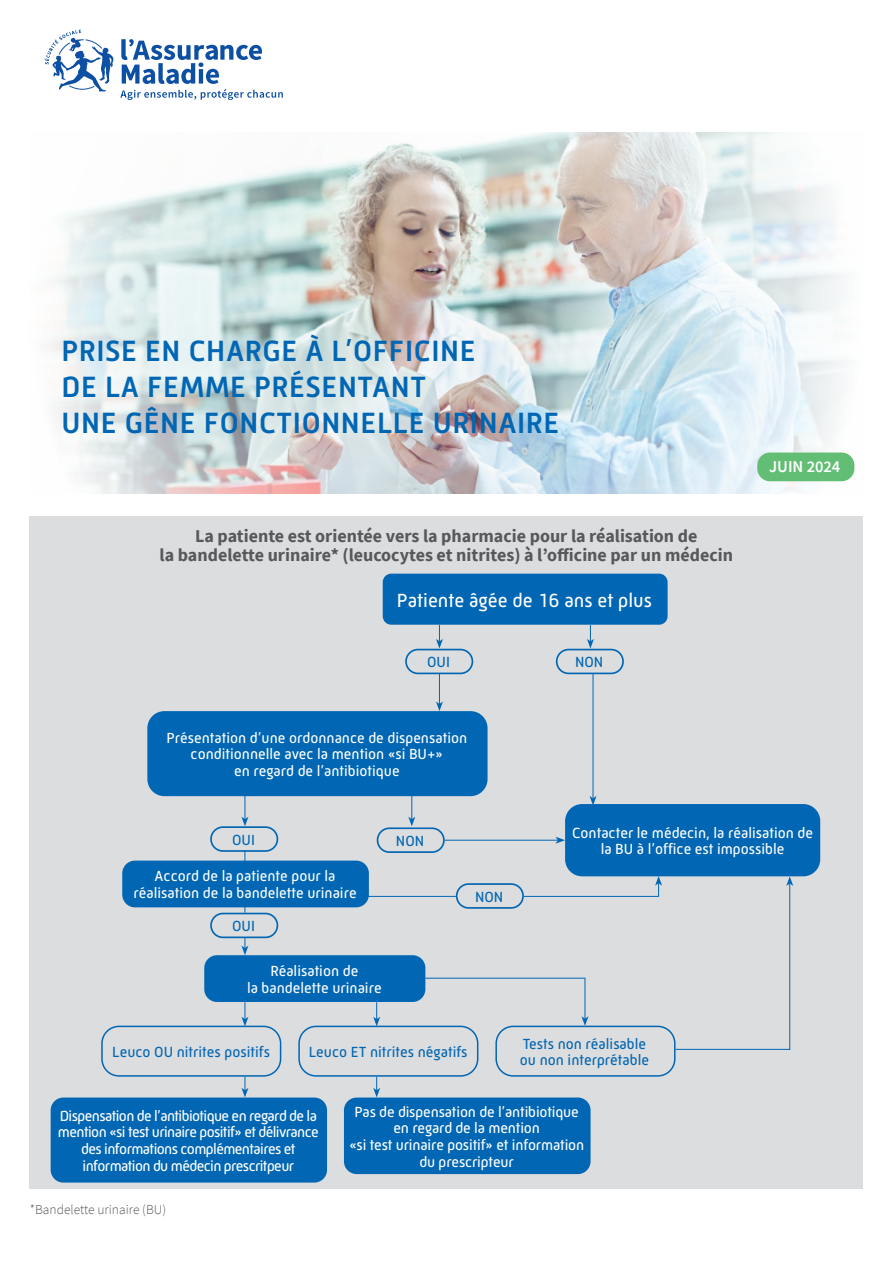
<style>
.page{position:relative;width:893px;height:1263px;background:#fff}
.page>*{position:absolute;margin:0;border:0;box-sizing:border-box;transform-origin:0 0}
.t1{font:500 30px/36px "Mic 32 New";letter-spacing:.02em;color:#0166b3}
.t2{font:19.5px "Mic 32 New";color:#fff}
.t3{font:700 18px/19.5px "Source Sans Pro";color:#57585a;text-align:center}
.t4{font:600 16.5px "Source Sans Pro";letter-spacing:-.005em;color:#fff}
.t5{font:15px/16.6px "Mic 32 New";letter-spacing:-.01em;color:#fff;text-align:center}
.t6{font:15px/16.6px "Mic 32 New";letter-spacing:-.04em;color:#fff;text-align:center}
.t7{font:15px/16.6px "Mic 32 New";color:#0166b3}
.t8{font:300 13.5px "Source Sans Pro";color:#57585a}
</style>
<div class="page">
<img style="left:48px;top:132px;width:807px;height:362px">
<div style="left:30px;top:517px;width:833px;height:672px;background:#dcdddf"></div>
<svg style="left:120px;top:39px;width:163px;height:61px"></svg>
<svg style="left:44px;top:30px;width:70px;height:62px"></svg>
<div style="left:757px;top:452px;width:97px;height:29px;background:#63be75;border-radius:13px"></div>
<hr style="left:245px;top:789px;width:1px;height:30px;background:#0166b3">
<svg style="left:241px;top:817px;width:7px;height:9px"></svg>
<hr style="left:411px;top:789px;width:1px;height:30px;background:#0166b3">
<svg style="left:408px;top:817px;width:7px;height:9px"></svg>
<div style="left:204px;top:955px;width:221px;height:47px;background:#0166b3;border-radius:13px"></div>
<svg style="left:241px;top:938px;width:7px;height:17px"></svg>
<div style="left:147px;top:711px;width:341px;height:85px;background:#0166b3;border-radius:17px"></div>
<div style="left:565px;top:804px;width:255px;height:72px;background:#0166b3;border-radius:17px"></div>
<div style="left:51px;top:1097px;width:276px;height:85px;background:#0166b3;border-radius:13px"></div>
<div style="left:344px;top:1097px;width:247px;height:77px;background:#0166b3;border-radius:13px"></div>
<div style="left:405px;top:649px;width:68px;height:25px;border:2px solid #0166b3;border-radius:12px"></div>
<div style="left:556px;top:649px;width:68px;height:25px;border:2px solid #0166b3;border-radius:12px"></div>
<div style="left:210px;top:826px;width:68px;height:26px;border:2px solid #0166b3;border-radius:12px"></div>
<div style="left:377px;top:827px;width:68px;height:26px;border:2px solid #0166b3;border-radius:12px"></div>
<svg style="left:436px;top:625px;width:7px;height:23px"></svg>
<svg style="left:587px;top:625px;width:7px;height:23px"></svg>
<hr style="left:593px;top:674px;width:1px;height:124px;background:#0166b3">
<svg style="left:589px;top:796px;width:7px;height:8px"></svg>
<hr style="left:439px;top:674px;width:1px;height:30px;background:#0166b3">
<svg style="left:436px;top:701px;width:7px;height:10px"></svg>
<hr style="left:445px;top:840px;width:113px;height:1px;background:#0166b3">
<svg style="left:555px;top:837px;width:10px;height:7px"></svg>
<hr style="left:425px;top:978px;width:160px;height:1px;background:#0166b3">
<hr style="left:675px;top:1049px;width:115px;height:1px;background:#0166b3">
<svg style="left:241px;top:1002px;width:7px;height:24px"></svg>
<svg style="left:373px;top:1002px;width:7px;height:24px"></svg>
<hr style="left:585px;top:978px;width:1px;height:41px;background:#0166b3">
<svg style="left:581px;top:1016px;width:7px;height:10px"></svg>
<div style="left:383px;top:574px;width:285px;height:51px;background:#0166b3;border-radius:9px"></div>
<div style="left:101px;top:1026px;width:180px;height:51px;border:2px solid #0166b3;border-radius:17px"></div>
<svg style="left:241px;top:1077px;width:7px;height:20px"></svg>
<svg style="left:373px;top:1077px;width:7px;height:20px"></svg>
<div style="left:298px;top:1026px;width:180px;height:51px;border:2px solid #0166b3;border-radius:17px"></div>
<div style="left:495px;top:1026px;width:180px;height:51px;border:2px solid #0166b3;border-radius:17px"></div>
<hr style="left:789px;top:883px;width:1px;height:167px;background:#0166b3">
<svg style="left:786px;top:876px;width:7px;height:10px"></svg>
<svg style="left:655px;top:876px;width:7px;height:21px"></svg>
<hr style="left:367px;top:896px;width:89px;height:1px;background:#0166b3">
<hr style="left:524px;top:896px;width:135px;height:1px;background:#0166b3">
<div style="left:456px;top:883px;width:68px;height:26px;border:2px solid #0166b3;border-radius:12px"></div>
<hr style="left:245px;top:850px;width:1px;height:63px;background:#0166b3">
<div style="left:210px;top:913px;width:68px;height:25px;border:2px solid #0166b3;border-radius:12px"></div>
<div style="left:122px;top:860px;width:247px;height:47px;background:#0166b3;border-radius:13px"></div>
<h1 class="t1" style="left:62px;top:332px;width:499px">PRISE EN CHARGE À L’OFFICINE<br>DE LA FEMME PRÉSENTANT<br>UNE GÊNE FONCTIONNELLE URINAIRE</h1>
<p class="t3" style="left:160px;top:526px;width:575px">La patiente est orientée vers la pharmacie pour la réalisation de<br>la bandelette urinaire* (leucocytes et nitrites) à l’officine par un médecin</p>
<h2 class="t2" style="left:397px;top:589px;width:257px">Patiente âgée de 16 ans et plus</h2>
<p class="t7" style="left:427px;top:654px;width:24px">OUI</p>
<p class="t7" style="left:575px;top:654px;width:30px">NON</p>
<p class="t5" style="left:166px;top:729px;width:302px">Présentation d’une ordonnance de dispensation conditionnelle avec la mention «si BU+»<br>en regard de l’antibiotique</p>
<p class="t4" style="left:769px;top:459px;width:73px">JUIN 2024</p>
<p class="t7" style="left:232px;top:831px;width:24px">OUI</p>
<p class="t7" style="left:396px;top:833px;width:30px">NON</p>
<p class="t5" style="left:133px;top:868px;width:225px">Accord de la patiente pour la réalisation de la bandelette urinaire</p>
<p class="t7" style="left:232px;top:918px;width:24px">OUI</p>
<p class="t5" style="left:247px;top:963px;width:136px">Réalisation de<br>la bandelette urinaire</p>
<p class="t7" style="left:475px;top:888px;width:30px">NON</p>
<p class="t5" style="left:572px;top:824px;width:243px">Contacter le médecin, la réalisation de la BU à l’office est impossible</p>
<p class="t7" style="left:112px;top:1044px;width:159px">Leuco OU nitrites positifs</p>
<p class="t7" style="left:309px;top:1044px;width:160px">Leuco ET nitrites négatifs</p>
<p class="t7" style="left:520px;top:1035px;width:131px">Tests non réalisable ou non interprétable</p>
<p class="t6" style="left:58px;top:1107px;width:262px">Dispensation de l’antibiotique en regard de la mention «si test urinaire positif» et délivrance des informations complémentaires et information du médecin prescritpeur</p>
<p class="t5" style="left:349px;top:1103px;width:237px">Pas de dispensation de l’antibiotique en regard de la mention<br>«si test urinaire positif» et information du prescripteur</p>
<p class="t8" style="left:30px;top:1204px;width:138px">*Bandelette urinaire (BU)</p>
</div>
